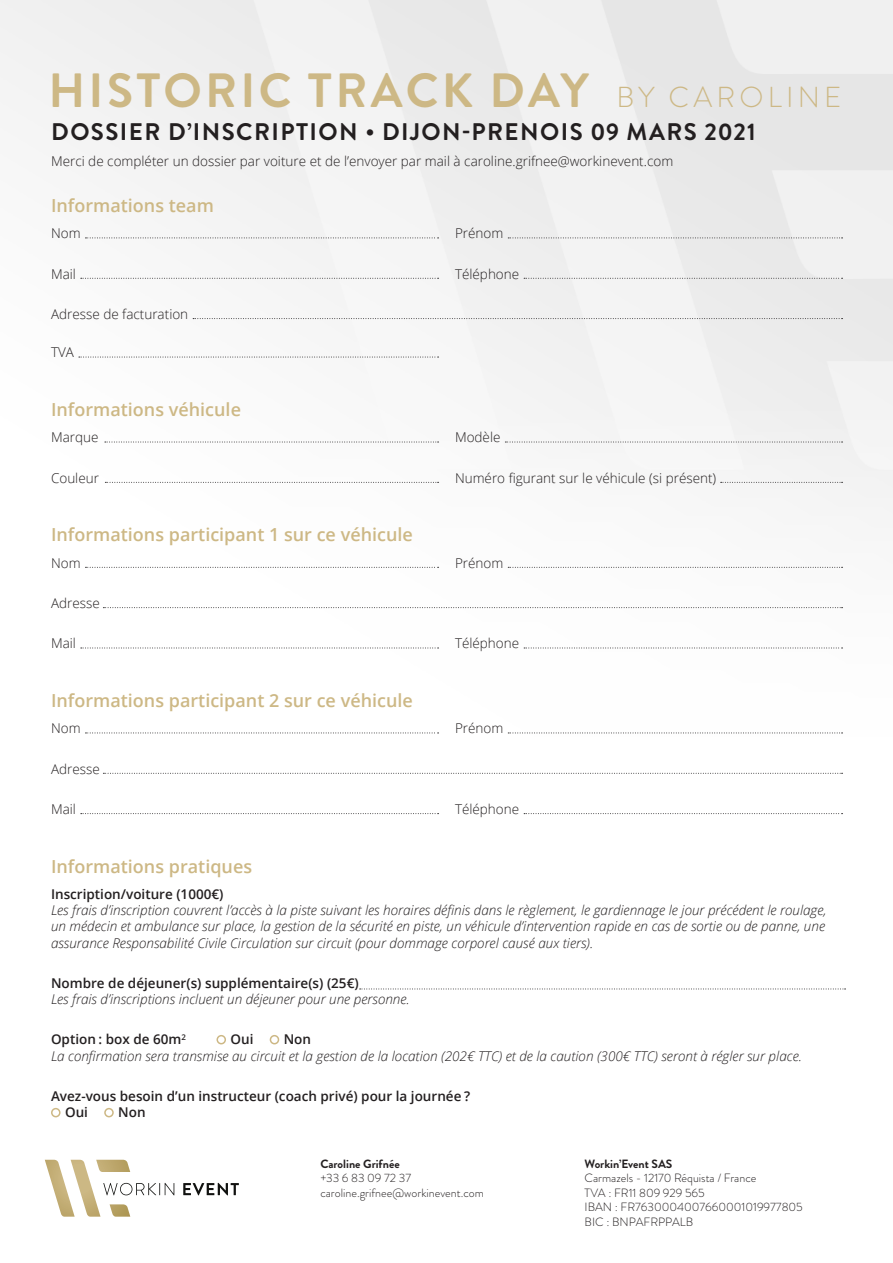
<style>
.page{position:relative;width:893px;height:1263px;background:#fff}
.page>*{position:absolute;margin:0;border:0;box-sizing:border-box;transform-origin:0 0}
.t1{font:700 48px "Brandon Grotesque";letter-spacing:.07em;color:#cdb885}
.t2{font:700 24px "Brandon Grotesque";letter-spacing:.06em;color:#231f20}
.t3{font:600 18px "Open Sans";color:#cdb885}
.t4{font:italic 300 13.5px/16.2px "Open Sans";color:#231f20;text-align:justify}
.t5{font:300 13.5px "Open Sans";color:#231f20}
.t6{font:600 13.5px/16.4px "Open Sans";color:#231f20}
.t7{font:300 12px/14.4px "Brandon Grotesque";color:#231f20}
.t8{font:700 12px "Brandon Grotesque";color:#231f20}
.s1{font-weight:300;font-size:28.95px}
.s2{font-weight:600;font-style:normal}
</style>
<div class="page">
<img style="left:0;top:0;width:893px;height:734px">
<svg style="left:85px;top:238px;width:354px;height:1px"></svg>
<svg style="left:85px;top:567px;width:354px;height:1px"></svg>
<svg style="left:85px;top:732px;width:354px;height:1px"></svg>
<svg style="left:105px;top:442px;width:334px;height:1px"></svg>
<svg style="left:81px;top:278px;width:358px;height:1px"></svg>
<svg style="left:105px;top:482px;width:334px;height:1px"></svg>
<svg style="left:193px;top:318px;width:650px;height:1px"></svg>
<svg style="left:79px;top:357px;width:360px;height:1px"></svg>
<svg style="left:508px;top:238px;width:335px;height:1px"></svg>
<svg style="left:508px;top:567px;width:335px;height:1px"></svg>
<svg style="left:508px;top:732px;width:335px;height:1px"></svg>
<svg style="left:360px;top:988px;width:486px;height:1px"></svg>
<svg style="left:505px;top:442px;width:338px;height:1px"></svg>
<svg style="left:524px;top:278px;width:319px;height:1px"></svg>
<svg style="left:721px;top:482px;width:122px;height:1px"></svg>
<svg style="left:81px;top:648px;width:358px;height:1px"></svg>
<svg style="left:81px;top:813px;width:358px;height:1px"></svg>
<svg style="left:524px;top:648px;width:319px;height:1px"></svg>
<svg style="left:524px;top:813px;width:319px;height:1px"></svg>
<svg style="left:103px;top:607px;width:740px;height:1px"></svg>
<svg style="left:103px;top:773px;width:740px;height:1px"></svg>
<div style="left:216px;top:1035px;width:10px;height:9px;border:2px solid #cdb885;border-radius:50%"></div>
<div style="left:270px;top:1035px;width:9px;height:9px;border:2px solid #cdb885;border-radius:50%"></div>
<svg style="left:183px;top:1183px;width:56px;height:12px"></svg>
<svg style="left:45px;top:1160px;width:129px;height:57px"></svg>
<div style="left:51px;top:1108px;width:10px;height:9px;border:2px solid #cdb885;border-radius:50%"></div>
<div style="left:104px;top:1108px;width:10px;height:9px;border:2px solid #cdb885;border-radius:50%"></div>
<h1 class="t1" style="left:48px;top:57px;width:795px">HISTORIC TRACK DAY <span class="s1">BY CAROLINE</span></h1>
<h2 class="t2" style="left:51px;top:115px;width:706px">DOSSIER D’INSCRIPTION • DIJON-PRENOIS 09 MARS 2021</h2>
<p class="t5" style="left:51px;top:152px;width:624px">Merci de compléter un dossier par voiture et de l’envoyer par mail à caroline.grifnee@workinevent.com</p>
<h3 class="t3" style="left:51px;top:193px;width:164px">Informations team</h3>
<p class="t5" style="left:51px;top:224px;width:31px">Nom</p>
<p class="t5" style="left:51px;top:264px;width:26px">Mail</p>
<p class="t5" style="left:51px;top:305px;width:139px">Adresse de facturation</p>
<p class="t5" style="left:51px;top:343px;width:24px">TVA</p>
<h3 class="t3" style="left:51px;top:397px;width:192px">Informations véhicule</h3>
<p class="t5" style="left:51px;top:428px;width:49px">Marque</p>
<p class="t5" style="left:51px;top:469px;width:49px">Couleur</p>
<h3 class="t3" style="left:51px;top:523px;width:363px">Informations participant 1 sur ce véhicule</h3>
<p class="t5" style="left:51px;top:553px;width:31px">Nom</p>
<p class="t5" style="left:51px;top:594px;width:50px">Adresse</p>
<p class="t5" style="left:51px;top:634px;width:26px">Mail</p>
<h3 class="t3" style="left:51px;top:688px;width:363px">Informations participant 2 sur ce véhicule</h3>
<p class="t5" style="left:51px;top:719px;width:31px">Nom</p>
<p class="t5" style="left:51px;top:759px;width:50px">Adresse</p>
<p class="t5" style="left:51px;top:800px;width:26px">Mail</p>
<h3 class="t3" style="left:51px;top:854px;width:203px">Informations pratiques</h3>
<p class="t5" style="left:455px;top:224px;width:50px">Prénom</p>
<p class="t5" style="left:455px;top:264px;width:66px">Téléphone</p>
<p class="t5" style="left:455px;top:428px;width:47px">Modèle</p>
<p class="t5" style="left:455px;top:469px;width:263px">Numéro figurant sur le véhicule (si présent)</p>
<p class="t5" style="left:455px;top:553px;width:50px">Prénom</p>
<p class="t5" style="left:455px;top:634px;width:66px">Téléphone</p>
<p class="t5" style="left:455px;top:719px;width:50px">Prénom</p>
<p class="t5" style="left:455px;top:800px;width:66px">Téléphone</p>
<p class="t6" style="left:51px;top:886px;width:174px">Inscription/voiture (1000€)</p>
<p class="t4" style="left:51px;top:902px;width:777px">Les frais d’inscription couvrent l’accès à la piste suivant les horaires définis dans le règlement, le gardiennage le jour précédent le roulage, un médecin et ambulance sur place, la gestion de la sécurité en piste, un véhicule d’intervention rapide en cas de sortie ou de panne, une assurance Responsabilité Civile Circulation sur circuit (pour dommage corporel causé aux tiers).</p>
<p class="t6" style="left:51px;top:974px;width:309px">Nombre de déjeuner(s) supplémentaire(s) (25€)</p>
<p class="t4" style="left:51px;top:991px;width:360px">Les frais d’inscriptions incluent un déjeuner pour une personne.</p>
<p class="t4" style="left:51px;top:1031px;width:752px"><span class="s2">Option : box de 60m</span><sup>2<br></sup>La confirmation sera transmise au circuit et la gestion de la location (202€ TTC) et de la caution (300€ TTC) seront à régler sur place.</p>
<p class="t6" style="left:231px;top:1031px;width:24px">Oui</p>
<p class="t6" style="left:284px;top:1031px;width:29px">Non</p>
<p class="t6" style="left:65px;top:1087px;width:407px;text-indent:-14px">Avez-vous besoin d’un instructeur (coach privé) pour la journée ?<br>Oui</p>
<p class="t6" style="left:118px;top:1104px;width:29px">Non</p>
<p class="t8" style="left:320px;top:1155px;width:81px">Caroline Grifnée</p>
<p class="t7" style="left:320px;top:1171px;width:165px">+33 6 83 09 72 37 caroline.grifnee@workinevent.com</p>
<p class="t8" style="left:585px;top:1155px;width:89px">Workin’Event SAS</p>
<p class="t7" style="left:585px;top:1171px;width:220px">Carmazels - 12170 Réquista / France<br>TVA : FR11 809 929 565<br>IBAN : FR7630004007660001019977805<br>BIC : BNPAFRPPALB</p>
</div>
